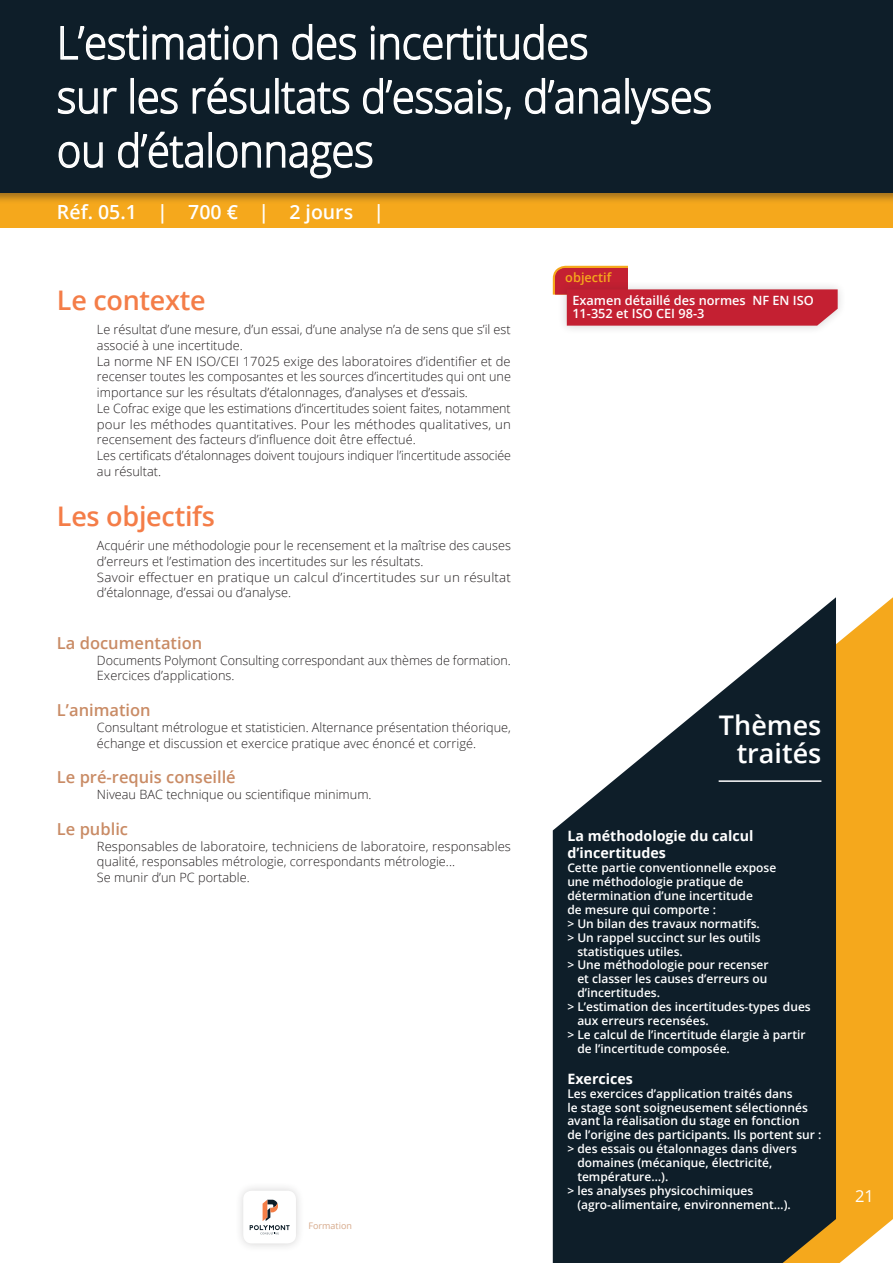
<style>
.page{position:relative;width:893px;height:1263px;background:#fff}
.page>*{position:absolute;margin:0;border:0;box-sizing:border-box;transform-origin:0 0}
._1_-_New_titre_page{font:300 45px/54px "Open Sans";color:#fff;scale:.92 1}
._4_-_New_sous-titre{font:600 27px "Open Sans";letter-spacing:-.01em;color:#f47d48}
.t1{font:600 27px "Open Sans";color:#fff}
._2_-_New_référence{font:600 19.5px "Open Sans";color:#fff}
._5_-_New_sous_sous_t{font:600 16.5px "Open Sans";color:#c98b65}
.t2{font:16.5px "Open Sans";color:#fff}
._6_-_Thème___titre{font:700 14.25px/16.5px "Open Sans";color:#fff}
._3_-_New_texte_coura{font:300 12.75px/15.8px "Open Sans";color:#231f20}
._3_-_New_texte_coura-2{font:300 12.75px/15.8px "Open Sans";color:#231f20;scale:1.05 1}
._9_-_New_texte_nouve{font:600 12.75px/13.8px "Open Sans";color:#fff}
.t3{font:600 12.75px "Open Sans";color:#f5a81c}
._7_-_Thème___texte{font:600 12px/14px "Open Sans";color:#fff}
.t4{font:9px "Open Sans";color:#d6a98a}
</style>
<div class="page">
<div style="left:0;top:189px;width:893px;height:38px;background:#f5a81c"></div>
<div style="left:0;top:0;width:893px;height:204px;background:#231f20;opacity:.4"></div>
<div style="left:0;top:0;width:893px;height:192px;background:#0e1e29"></div>
<div style="left:557px;top:280px;width:290px;height:55px;background:#231f20;opacity:.2"></div>
<svg style="left:552px;top:265px;width:286px;height:61px"></svg>
<div style="left:836px;top:597px;width:57px;height:666px;background:#f5a81c"></div>
<svg style="left:60px;top:25px;width:218px;height:36px"></svg>
<svg style="left:292px;top:23px;width:64px;height:38px"></svg>
<svg style="left:370px;top:23px;width:218px;height:38px"></svg>
<svg style="left:57px;top:87px;width:60px;height:28px"></svg>
<div style="left:130px;top:78px;width:4px;height:36px;border:2px solid #fff"></div>
<svg style="left:138px;top:87px;width:40px;height:28px"></svg>
<svg style="left:192px;top:77px;width:78px;height:38px"></svg>
<div style="left:275px;top:78px;width:4px;height:36px;border:2px solid #fff"></div>
<svg style="left:281px;top:82px;width:69px;height:33px"></svg>
<svg style="left:363px;top:77px;width:148px;height:43px"></svg>
<svg style="left:525px;top:77px;width:95px;height:38px"></svg>
<div style="left:625px;top:78px;width:4px;height:36px;border:2px solid #fff"></div>
<svg style="left:630px;top:87px;width:81px;height:38px"></svg>
<svg style="left:58px;top:141px;width:45px;height:28px"></svg>
<svg style="left:118px;top:131px;width:85px;height:38px"></svg>
<div style="left:209px;top:132px;width:3px;height:36px;border:2px solid #fff"></div>
<svg style="left:216px;top:141px;width:157px;height:38px"></svg>
<svg style="left:553px;top:597px;width:283px;height:666px;fill:#0e1e29"></svg>
<hr style="left:719px;top:780px;width:102px;height:2px;background:#fff">
<div style="left:234px;top:1182px;width:71px;height:70px;background:#f9f9f9"></div>
<div style="left:243px;top:1191px;width:53px;height:52px;background:#fff;border-radius:8px"></div>
<svg style="left:250px;top:1200px;width:40px;height:34px"></svg>
<p class="_1_-_New_titre_page" style="left:57px;top:14px;width:714px">L’estimation des incertitudes<br>sur les résultats d’essais, d’analyses ou d’étalonnages</p>
<p class="_2_-_New_référence" style="left:57px;top:199px;width:329px">Réf. 05.1 | 700 € | 2 jours |</p>
<p class="_4_-_New_sous-titre" style="left:57px;top:281px;width:150px">Le contexte</p>
<p class="_3_-_New_texte_coura" style="left:97px;top:321px;width:415px">Le résultat d’une mesure, d’un essai, d’une analyse n’a de sens que s’il est associé à une incertitude.</p>
<p class="_3_-_New_texte_coura" style="left:97px;top:353px;width:415px;text-align:justify">La norme NF EN ISO/CEI 17025 exige des laboratoires d’identifier et de recenser toutes les composantes et les sources d’incertitudes qui ont une importance sur les résultats d’étalonnages, d’analyses et d’essais.</p>
<p class="_3_-_New_texte_coura" style="left:97px;top:400px;width:415px;text-align:justify">Le Cofrac exige que les estimations d’incertitudes soient faites, notamment pour les méthodes quantitatives. Pour les méthodes qualitatives, un recensement des facteurs d’influence doit être effectué.</p>
<p class="_3_-_New_texte_coura" style="left:97px;top:447px;width:416px">Les certificats d’étalonnages doivent toujours indiquer l’incertitude associée au résultat.</p>
<p class="_4_-_New_sous-titre" style="left:57px;top:497px;width:159px">Les objectifs</p>
<p class="_3_-_New_texte_coura" style="left:97px;top:537px;width:415px">Acquérir une méthodologie pour le recensement et la maîtrise des causes d’erreurs et l’estimation des incertitudes sur les résultats.</p>
<p class="_3_-_New_texte_coura-2" style="left:97px;top:569px;width:396px">Savoir effectuer en pratique un calcul d’incertitudes sur un résultat d’étalonnage, d’essai ou d’analyse.</p>
<p class="_5_-_New_sous_sous_t" style="left:57px;top:631px;width:147px">La documentation</p>
<p class="_3_-_New_texte_coura" style="left:97px;top:652px;width:415px">Documents Polymont Consulting correspondant aux thèmes de formation.</p>
<p class="_3_-_New_texte_coura" style="left:97px;top:667px;width:139px">Exercices d’applications.</p>
<p class="_5_-_New_sous_sous_t" style="left:57px;top:699px;width:95px">L’animation</p>
<p class="_3_-_New_texte_coura" style="left:97px;top:719px;width:415px">Consultant métrologue et statisticien. Alternance présentation théorique, échange et discussion et exercice pratique avec énoncé et corrigé.</p>
<p class="_5_-_New_sous_sous_t" style="left:57px;top:766px;width:180px">Le pré-requis conseillé</p>
<p class="_3_-_New_texte_coura" style="left:97px;top:786px;width:276px">Niveau BAC technique ou scientifique minimum.</p>
<p class="_5_-_New_sous_sous_t" style="left:57px;top:817px;width:73px">Le public</p>
<p class="_3_-_New_texte_coura" style="left:97px;top:838px;width:416px">Responsables de laboratoire, techniciens de laboratoire, responsables qualité, responsables métrologie, correspondants métrologie...</p>
<p class="_3_-_New_texte_coura" style="left:97px;top:869px;width:154px">Se munir d’un PC portable.</p>
<p class="t4" style="left:308px;top:1219px;width:45px">Formation</p>
<p class="t3" style="left:565px;top:269px;width:48px">objectif</p>
<p class="_9_-_New_texte_nouve" style="left:572px;top:293px;width:243px">Examen détaillé des normes NF EN ISO<br>11-352 et ISO CEI 98-3</p>
<p class="t1" style="left:719px;top:706px;width:104px">Thèmes</p>
<p class="t1" style="left:737px;top:735px;width:86px">traités</p>
<p class="_6_-_Thème___titre" style="left:567px;top:827px;width:188px">La méthodologie du calcul d’incertitudes</p>
<p class="_7_-_Thème___texte" style="left:567px;top:860px;width:210px">Cette partie conventionnelle expose une méthodologie pratique de détermination d’une incertitude<br>de mesure qui comporte :</p>
<p class="_7_-_Thème___texte" style="left:567px;top:916px;width:194px">&gt; Un bilan des travaux normatifs.</p>
<p class="_7_-_Thème___texte" style="left:577px;top:930px;width:185px;text-indent:-10px">&gt; Un rappel succinct sur les outils statistiques utiles.</p>
<p class="_7_-_Thème___texte" style="left:577px;top:958px;width:193px;text-align:justify;text-indent:-10px">&gt; Une méthodologie pour recenser et classer les causes d’erreurs ou d’incertitudes.</p>
<p class="_7_-_Thème___texte" style="left:577px;top:1000px;width:235px;text-indent:-10px">&gt; L’estimation des incertitudes-types dues aux erreurs recensées.</p>
<p class="_7_-_Thème___texte" style="left:577px;top:1028px;width:230px;text-indent:-10px">&gt; Le calcul de l’incertitude élargie à partir de l’incertitude composée.</p>
<p class="_6_-_Thème___titre" style="left:567px;top:1070px;width:67px">Exercices</p>
<p class="_7_-_Thème___texte" style="left:567px;top:1086px;width:256px">Les exercices d’application traités dans<br>le stage sont soigneusement sélectionnés avant la réalisation du stage en fonction<br>de l’origine des participants. Ils portent sur :</p>
<p class="_7_-_Thème___texte" style="left:577px;top:1142px;width:221px;text-indent:-10px">&gt; des essais ou étalonnages dans divers domaines (mécanique, électricité, température…).</p>
<p class="_7_-_Thème___texte" style="left:577px;top:1184px;width:215px;text-indent:-10px">&gt; les analyses physicochimiques (agro-alimentaire, environnement…).</p>
<p class="t2" style="left:855px;top:1184px;width:20px">21</p>
</div>
